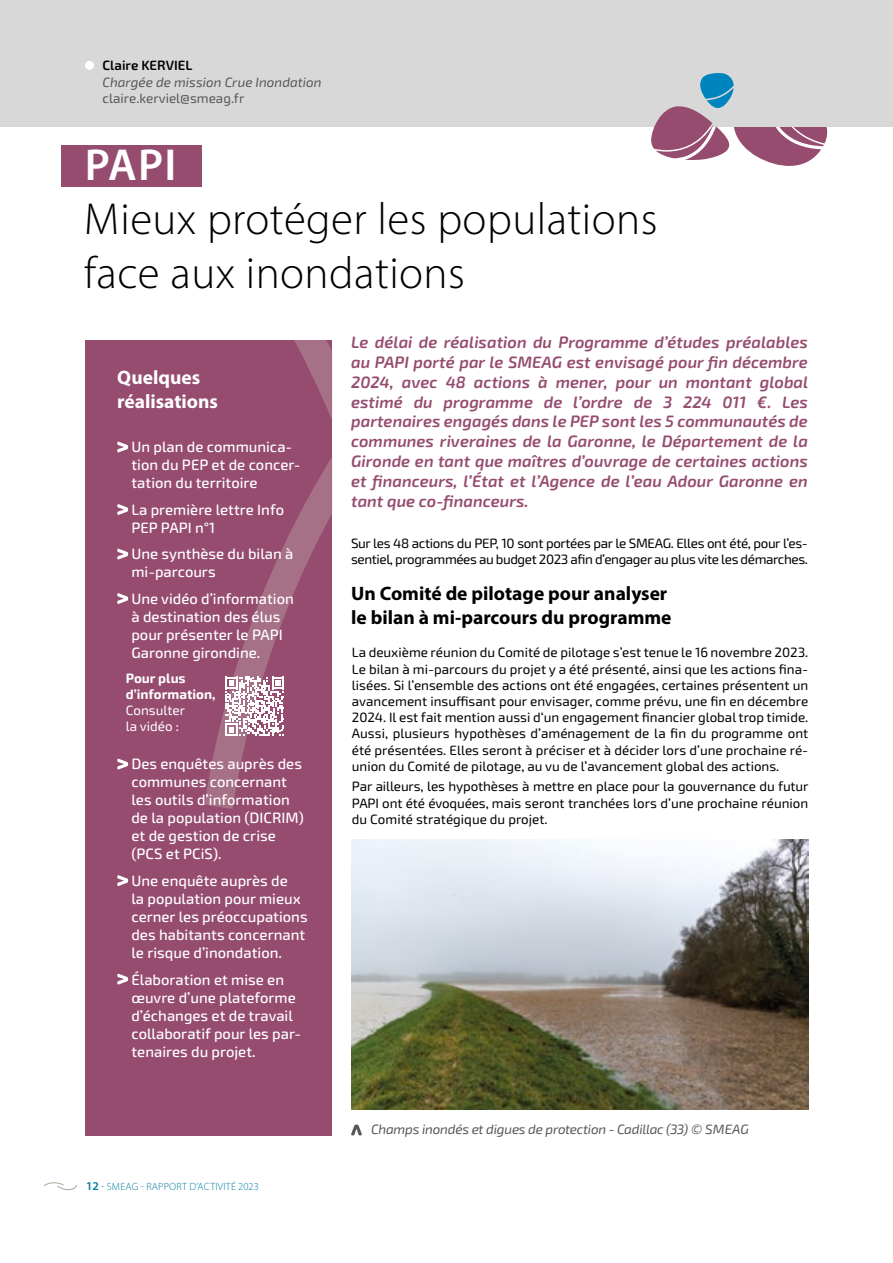
<style>
.page{position:relative;width:893px;height:1263px;background:#fff}
.page>*{position:absolute;margin:0;border:0;box-sizing:border-box;transform-origin:0 0}
.t1{font:300 45px/54px "Myriad Pro";letter-spacing:.01em;color:#000}
.t2{font:600 45px "Myriad Pro";color:#fff}
.t3{font:700 19.5px/23.4px "Myriad Pro";color:#000}
.t4{font:700 19.5px/23.4px "Myriad Pro";color:#fff}
.t5{font:italic 600 16.5px/19.8px "Exo Soft";color:#964c6f;text-align:justify}
.t6{font:500 15px/18px "Exo Soft";color:#fff}
.t7{font:13.5px/16.2px "Exo Soft";letter-spacing:-.03em;color:#000;text-align:justify}
.t8{font:italic 13.5px "Exo Soft";letter-spacing:-.01em;color:#575756}
.t9{font:13.5px "Exo Soft";color:#575756}
.t10{font:700 13.5px/16.2px "Exo Soft";color:#fff}
.t11{font:13.5px/16.2px "Exo Soft";color:#fff}
.t12{font:600 13.5px "Exo Soft";color:#000}
.t13{font:300 10.5px "Myriad Pro";letter-spacing:.02em;color:#007d9e}
.s1{font-weight:600;font-size:12px}
</style>
<div class="page">
<svg style="left:43px;top:1182px;width:34px;height:8px"></svg>
<div style="left:61px;top:145px;width:141px;height:42px;background:#964c6f"></div>
<div style="left:0;top:0;width:893px;height:126px;background:#d8d8d8"></div>
<div style="left:85px;top:61px;width:9px;height:9px;background:#fff;border-radius:50%"></div>
<div style="left:85px;top:340px;width:247px;height:795px;background:#964c6f"></div>
<svg style="left:128px;top:340px;width:204px;height:542px"></svg>
<svg style="left:117px;top:441px;width:11px;height:12px"></svg>
<svg style="left:117px;top:504px;width:11px;height:11px"></svg>
<svg style="left:117px;top:548px;width:11px;height:12px"></svg>
<svg style="left:117px;top:593px;width:11px;height:11px"></svg>
<svg style="left:225px;top:677px;width:59px;height:59px"></svg>
<svg style="left:117px;top:758px;width:11px;height:12px"></svg>
<svg style="left:117px;top:875px;width:11px;height:11px"></svg>
<svg style="left:117px;top:973px;width:11px;height:12px"></svg>
<img style="left:351px;top:840px;width:457px;height:269px">
<svg style="left:351px;top:1124px;width:11px;height:11px"></svg>
<svg style="left:651px;top:73px;width:177px;height:93px"></svg>
<p class="t12" style="left:102px;top:58px;width:92px">Claire KERVIEL</p>
<p class="t8" style="left:102px;top:74px;width:221px">Chargée de mission Crue Inondation</p>
<p class="t9" style="left:102px;top:90px;width:144px">claire.kerviel@smeag.fr</p>
<h1 class="t2" style="left:85px;top:136px;width:93px">PAPI</h1>
<h1 class="t1" style="left:84px;top:192px;width:575px">Mieux protéger les populations face aux inondations</h1>
<h2 class="t4" style="left:117px;top:366px;width:102px">Quelques réalisations</h2>
<p class="t6" style="left:131px;top:438px;width:171px">Un plan de communica&shy;tion du PEP et de concer&shy;tation du territoire</p>
<p class="t6" style="left:131px;top:501px;width:154px">La première lettre Info<br>PEP PAPI n°1</p>
<p class="t6" style="left:131px;top:545px;width:164px">Une synthèse du bilan à mi-parcours</p>
<p class="t6" style="left:131px;top:590px;width:164px">Une vidéo d’information à destination des élus pour présenter le PAPI<br>Garonne girondine.</p>
<p class="t10" style="left:126px;top:670px;width:91px">Pour plus d’information,</p>
<p class="t11" style="left:126px;top:702px;width:61px">Consulter la vidéo :</p>
<p class="t6" style="left:131px;top:755px;width:174px">Des enquêtes auprès des communes concernant les outils d’information de la population (DICRIM) et de gestion de crise (PCS et PCiS).</p>
<p class="t6" style="left:131px;top:872px;width:178px">Une enquête auprès de<br>la population pour mieux cerner les préoccupations des habitants concernant le risque d’inondation.</p>
<p class="t6" style="left:131px;top:970px;width:171px">Élaboration et mise en œuvre d’une plateforme d’échanges et de travail collaboratif pour les par&shy;tenaires du projet.</p>
<p class="t13" style="left:86px;top:1180px;width:174px"><span class="s1">12</span> - SMEAG - RAPPORT D’ACTIVITÉ 2023</p>
<p class="t5" style="left:351px;top:333px;width:459px">Le délai de réalisation du Programme d’études préalables au PAPI porté par le SMEAG est envisagé pour fin décembre 2024, avec 48 actions à mener, pour un montant global estimé du programme de l’ordre de 3 224 011 €. Les partenaires engagés dans le PEP sont les 5 communautés de communes riveraines de la Garonne, le Département de la Gironde en tant que maîtres d’ouvrage de certaines actions et financeurs, l’État et l’Agence de l’eau Adour Garonne en tant que co-financeurs.</p>
<p class="t7" style="left:351px;top:535px;width:458px">Sur les 48 actions du PEP, 10 sont portées par le SMEAG. Elles ont été, pour l’es&shy;sentiel, programmées au budget 2023 afin d’engager au plus vite les démarches.</p>
<h2 class="t3" style="left:351px;top:581px;width:322px">Un Comité de pilotage pour analyser le bilan à mi-parcours du programme</h2>
<p class="t7" style="left:352px;top:645px;width:458px">La deuxième réunion du Comité de pilotage s’est tenue le 16 novembre 2023.<br>Le bilan à mi-parcours du projet y a été présenté, ainsi que les actions fina&shy;lisées. Si l’ensemble des actions ont été engagées, certaines présentent un avancement insuffisant pour envisager, comme prévu, une fin en décembre 2024. Il est fait mention aussi d‘un engagement financier global trop timide.<br>Aussi, plusieurs hypothèses d’aménagement de la fin du programme ont été présentées. Elles seront à préciser et à décider lors d’une prochaine ré&shy;union du Comité de pilotage, au vu de l’avancement global des actions.</p>
<p class="t7" style="left:352px;top:779px;width:458px">Par ailleurs, les hypothèses à mettre en place pour la gouvernance du futur PAPI ont été évoquées, mais seront tranchées lors d’une prochaine réunion du Comité stratégique du projet.</p>
<p class="t8" style="left:371px;top:1121px;width:379px">Champs inondés et digues de protection - Cadillac (33) © SMEAG</p>
</div>
